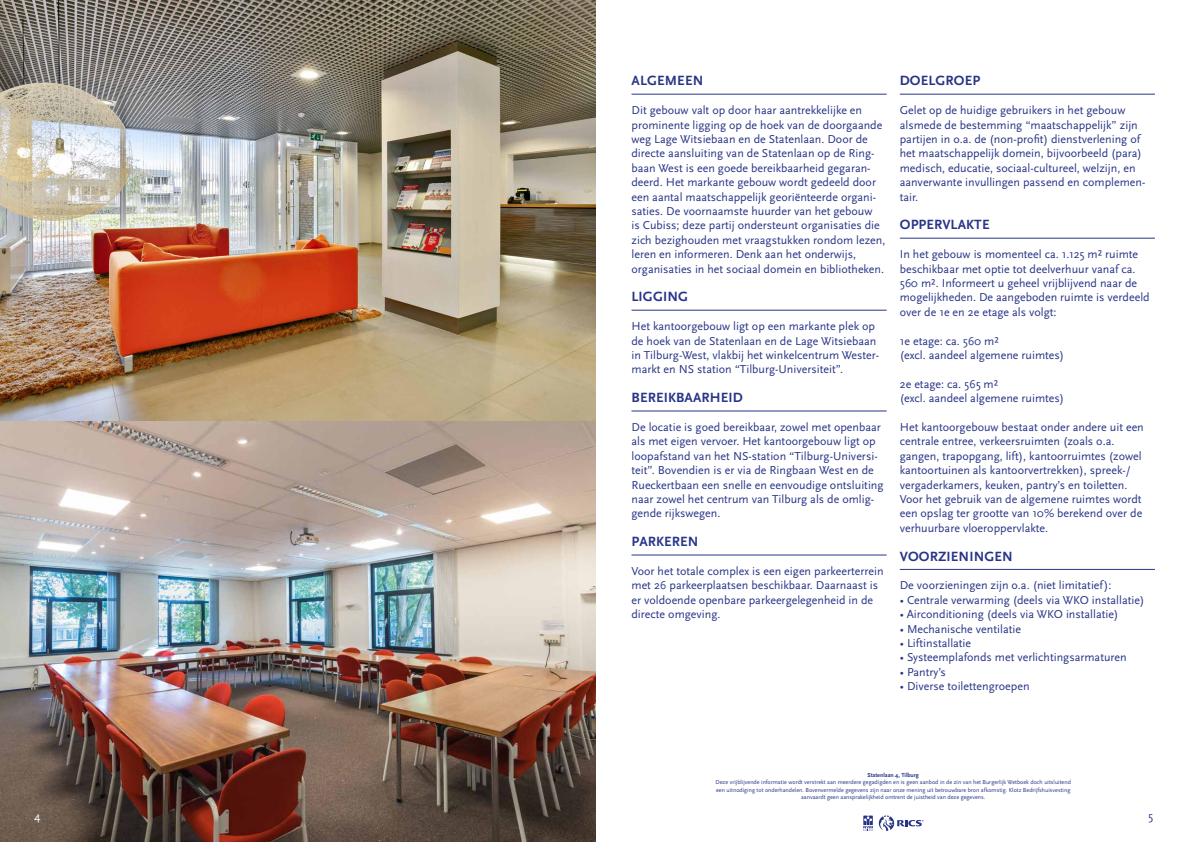
<style>
.page{position:relative;width:1191px;height:842px;background:#fff}
.page>*{position:absolute;margin:0;border:0;box-sizing:border-box;transform-origin:0 0}
.t1{font:700 14px "Scala Sans Pro";letter-spacing:.01em;color:#283587}
.t2{font:12px/14.4px "Scala Sans Pro";color:#283587}
.t3{font:12px "Scala Sans Pro";color:#fff}
.t4{font:6px/7.2px "Scala Sans Pro";color:#283587;text-align:center}
.t5{font:700 6px "Scala Sans Pro";color:#283587}
</style>
<div class="page">
<svg style="left:863px;top:815px;width:60px;height:16px"></svg>
<img style="left:0;top:0;width:595px;height:842px">
<hr style="left:631px;top:94px;width:255px;height:1px;background:#283587">
<hr style="left:631px;top:310px;width:255px;height:1px;background:#283587">
<hr style="left:631px;top:411px;width:255px;height:1px;background:#283587">
<hr style="left:631px;top:555px;width:255px;height:1px;background:#283587">
<hr style="left:899px;top:94px;width:256px;height:1px;background:#283587">
<hr style="left:899px;top:238px;width:256px;height:1px;background:#283587">
<hr style="left:899px;top:569px;width:256px;height:1px;background:#283587">
<p class="t1" style="left:631px;top:73px;width:73px">ALGEMEEN</p>
<p class="t2" style="left:631px;top:103px;width:255px">Dit gebouw valt op door haar aantrekkelijke en prominente ligging op de hoek van de doorgaande weg Lage Witsiebaan en de Statenlaan. Door de directe aansluiting van de Statenlaan op de Ring&shy;baan West is een goede bereikbaarheid gegaran&shy;deerd. Het markante gebouw wordt gedeeld door een aantal maatschappelijk georiënteerde organi&shy;saties. De voornaamste huurder van het gebouw<br>is Cubiss; deze partij ondersteunt organisaties die zich bezighouden met vraagstukken rondom lezen, leren en informeren. Denk aan het onderwijs, organisaties in het sociaal domein en bibliotheken.</p>
<p class="t1" style="left:631px;top:289px;width:58px">LIGGING</p>
<p class="t2" style="left:631px;top:319px;width:249px">Het kantoorgebouw ligt op een markante plek op de hoek van de Statenlaan en de Lage Witsiebaan in Tilburg-West, vlakbij het winkelcentrum Wester&shy;markt en NS station “Tilburg-Universiteit”.</p>
<p class="t1" style="left:631px;top:390px;width:113px">BEREIKBAARHEID</p>
<p class="t2" style="left:631px;top:420px;width:254px">De locatie is goed bereikbaar, zowel met openbaar als met eigen vervoer. Het kantoorgebouw ligt op loopafstand van het NS-station “Tilburg-Universi&shy;teit”. Bovendien is er via de Ringbaan West en de Rueckertbaan een snelle en eenvoudige ontsluiting naar zowel het centrum van Tilburg als de omlig&shy;gende rijkswegen.</p>
<p class="t1" style="left:631px;top:534px;width:69px">PARKEREN</p>
<p class="t2" style="left:631px;top:564px;width:254px">Voor het totale complex is een eigen parkeerterrein met 26 parkeerplaatsen beschikbaar. Daarnaast is er voldoende openbare parkeergelegenheid in de directe omgeving.</p>
<p class="t1" style="left:900px;top:73px;width:82px">DOELGROEP</p>
<p class="t2" style="left:899px;top:103px;width:247px">Gelet op de huidige gebruikers in het gebouw alsmede de bestemming “maatschappelijk” zijn partijen in o.a. de (non-profit) dienstverlening of het maatschappelijk domein, bijvoorbeeld (para) medisch, educatie, sociaal-cultureel, welzijn, en aanverwante invullingen passend en complemen&shy;tair.</p>
<p class="t1" style="left:900px;top:217px;width:91px">OPPERVLAKTE</p>
<p class="t2" style="left:899px;top:247px;width:251px">In het gebouw is momenteel ca. 1.125 m² ruimte beschikbaar met optie tot deelverhuur vanaf ca.<br>560 m². Informeert u geheel vrijblijvend naar de mogelijkheden. De aangeboden ruimte is verdeeld over de 1e en 2e etage als volgt:</p>
<p class="t2" style="left:899px;top:334px;width:166px">1e etage: ca. 560 m²<br>(excl. aandeel algemene ruimtes)</p>
<p class="t2" style="left:899px;top:377px;width:166px">2e etage: ca. 565 m²<br>(excl. aandeel algemene ruimtes)</p>
<p class="t2" style="left:899px;top:420px;width:245px">Het kantoorgebouw bestaat onder andere uit een centrale entree, verkeersruimten (zoals o.a. gangen, trapopgang, lift), kantoorruimtes (zowel kantoortuinen als kantoorvertrekken), spreek-/ vergaderkamers, keuken, pantry’s en toiletten.<br>Voor het gebruik van de algemene ruimtes wordt een opslag ter grootte van 10% berekend over de verhuurbare vloeroppervlakte.</p>
<p class="t1" style="left:900px;top:548px;width:114px">VOORZIENINGEN</p>
<p class="t2" style="left:899px;top:578px;width:213px">De voorzieningen zijn o.a. (niet limitatief):</p>
<p class="t2" style="left:899px;top:593px;width:246px">• Centrale verwarming (deels via WKO installatie)</p>
<p class="t2" style="left:899px;top:607px;width:220px">• Airconditioning (deels via WKO installatie)</p>
<p class="t2" style="left:899px;top:622px;width:123px">• Mechanische ventilatie</p>
<p class="t2" style="left:899px;top:636px;width:73px">• Liftinstallatie</p>
<p class="t2" style="left:899px;top:650px;width:228px">• Systeemplafonds met verlichtingsarmaturen</p>
<p class="t2" style="left:899px;top:665px;width:48px">• Pantry’s</p>
<p class="t2" style="left:899px;top:679px;width:131px">• Diverse toilettengroepen</p>
<p class="t5" style="left:867px;top:772px;width:53px">Statenlaan 4, Tilburg</p>
<p class="t4" style="left:715px;top:779px;width:357px">Deze vrijblijvende informatie wordt verstrekt aan meerdere gegadigden en is geen aanbod in de zin van het Burgerlijk Wetboek doch uitsluitend een uitnodiging tot onderhandelen. Bovenvermelde gegevens zijn naar onze mening uit betrouwbare bron afkomstig. Klotz Bedrijfshuisvesting aanvaardt geen aansprakelijkheid omtrent de juistheid van deze gegevens.</p>
<p class="t3" style="left:34px;top:809px;width:8px">4</p>
<p class="t2" style="left:1148px;top:808px;width:6px">5</p>
</div>
